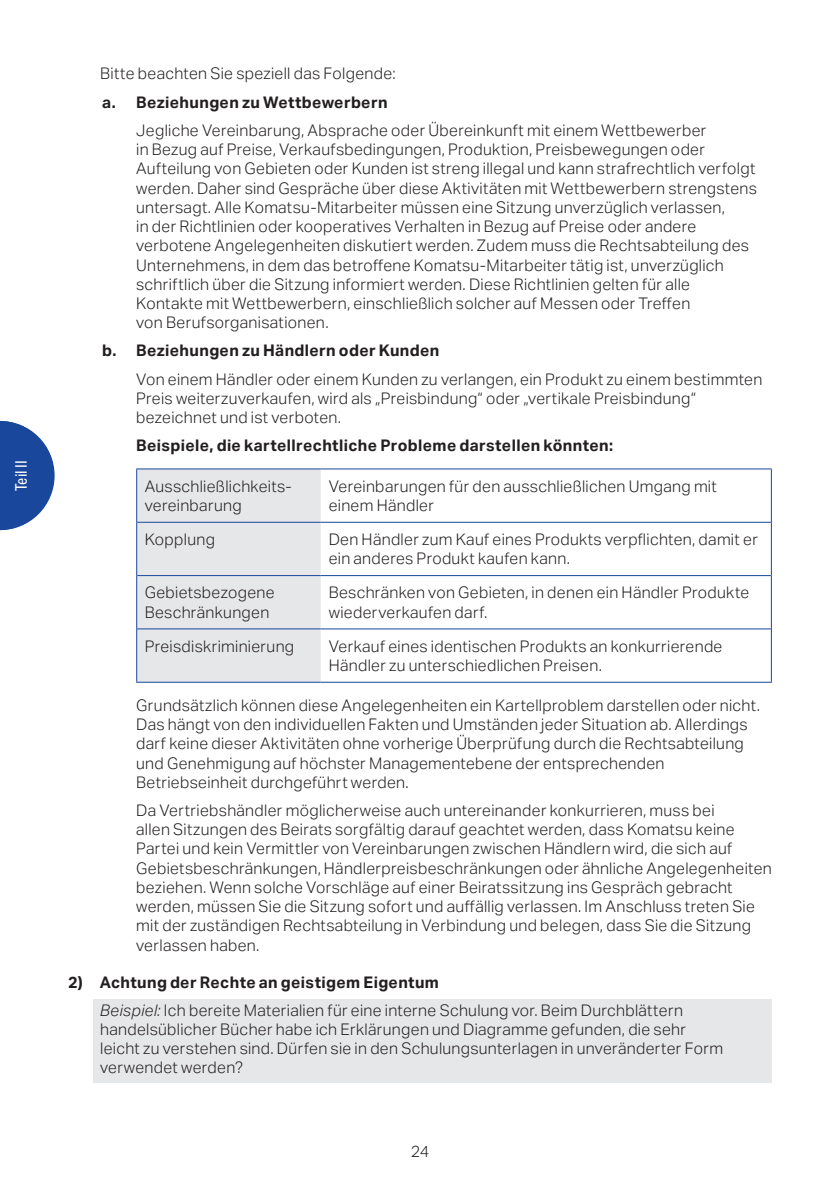
<style>
.page{position:relative;width:840px;height:1191px;background:#fff}
.page>*{position:absolute;margin:0;border:0;box-sizing:border-box;transform-origin:0 0}
.t1{font:300 16px/19.2px "Aktiv Grotesk";letter-spacing:.02em;color:#231f20}
.t2{font:700 16px "Aktiv Grotesk";letter-spacing:.025em;color:#231f20}
.t3{font:16px "Aktiv Grotesk Cd";letter-spacing:.01em;color:#fff}
.s1{font-weight:700}
.s2{font-style:italic}
</style>
<div class="page">
<div style="left:94px;top:998px;width:677px;height:84px;background:#e6e7e9"></div>
<div style="left:137px;top:469px;width:183px;height:212px;background:#e6e7e9"></div>
<hr style="left:136px;top:468px;width:184px;height:1px;background:#18479c">
<hr style="left:136px;top:469px;width:1px;height:53px;background:#18479c">
<hr style="left:320px;top:468px;width:451px;height:1px;background:#18479c">
<hr style="left:770px;top:469px;width:1px;height:53px;background:#18479c">
<hr style="left:136px;top:522px;width:1px;height:53px;background:#18479c">
<hr style="left:770px;top:522px;width:1px;height:53px;background:#18479c">
<hr style="left:136px;top:575px;width:1px;height:54px;background:#18479c">
<hr style="left:770px;top:575px;width:1px;height:54px;background:#18479c">
<hr style="left:136px;top:629px;width:1px;height:52px;background:#18479c">
<hr style="left:770px;top:629px;width:1px;height:52px;background:#18479c">
<hr style="left:136px;top:681px;width:184px;height:1px;background:#18479c">
<hr style="left:320px;top:681px;width:451px;height:1px;background:#18479c">
<hr style="left:137px;top:522px;width:183px;height:1px;background:#18479c">
<hr style="left:320px;top:522px;width:450px;height:1px;background:#18479c">
<hr style="left:137px;top:575px;width:183px;height:1px;background:#18479c">
<hr style="left:320px;top:575px;width:450px;height:1px;background:#18479c">
<hr style="left:137px;top:628px;width:183px;height:1px;background:#18479c">
<hr style="left:320px;top:628px;width:450px;height:1px;background:#18479c">
<svg style="left:0;top:421px;width:55px;height:109px"></svg>
<p class="t3" style="left:12px;top:491px;width:33px;rotate:-90deg">Teil II</p>
<p class="t1" style="left:100px;top:64px;width:297px">Bitte beachten Sie speziell das Folgende:</p>
<p class="t2" style="left:102px;top:93px;width:287px">a. Beziehungen zu Wettbewerbern</p>
<p class="t1" style="left:136px;top:121px;width:622px">Jegliche Vereinbarung, Absprache oder Übereinkunft mit einem Wettbewerber<br>in Bezug auf Preise, Verkaufsbedingungen, Produktion, Preisbewegungen oder Aufteilung von Gebieten oder Kunden ist streng illegal und kann strafrechtlich verfolgt werden. Daher sind Gespräche über diese Aktivitäten mit Wettbewerbern strengstens untersagt. Alle Komatsu-Mitarbeiter müssen eine Sitzung unverzüglich verlassen,<br>in der Richtlinien oder kooperatives Verhalten in Bezug auf Preise oder andere verbotene Angelegenheiten diskutiert werden. Zudem muss die Rechtsabteilung des Unternehmens, in dem das betroffene Komatsu-Mitarbeiter tätig ist, unverzüglich schriftlich über die Sitzung informiert werden. Diese Richtlinien gelten für alle Kontakte mit Wettbewerbern, einschließlich solcher auf Messen oder Treffen<br>von Berufsorganisationen.</p>
<p class="t2" style="left:102px;top:341px;width:338px">b. Beziehungen zu Händlern oder Kunden</p>
<p class="t1" style="left:136px;top:369px;width:627px">Von einem Händler oder einem Kunden zu verlangen, ein Produkt zu einem bestimmten<br>Preis weiterzuverkaufen, wird als „Preisbindung“ oder „vertikale Preisbindung“ bezeichnet und ist verboten.</p>
<p class="t2" style="left:136px;top:436px;width:478px">Beispiele, die kartellrechtliche Probleme darstellen könnten:</p>
<p class="t1" style="left:145px;top:476px;width:148px">Ausschließlichkeits&shy;vereinbarung</p>
<p class="t1" style="left:328px;top:476px;width:389px">Vereinbarungen für den ausschließlichen Umgang mit einem Händler</p>
<p class="t1" style="left:145px;top:530px;width:72px">Kopplung</p>
<p class="t1" style="left:328px;top:530px;width:430px">Den Händler zum Kauf eines Produkts verpflichten, damit er ein anderes Produkt kaufen kann.</p>
<p class="t1" style="left:145px;top:583px;width:131px">Gebietsbezogene<br>Beschränkungen</p>
<p class="t1" style="left:328px;top:583px;width:422px">Beschränken von Gebieten, in denen ein Händler Produkte wiederverkaufen darf.</p>
<p class="t1" style="left:145px;top:636px;width:151px">Preisdiskriminierung</p>
<p class="t1" style="left:328px;top:636px;width:395px">Verkauf eines identischen Produkts an konkurrierende<br>Händler zu unterschiedlichen Preisen.</p>
<p class="t1" style="left:136px;top:696px;width:624px">Grundsätzlich können diese Angelegenheiten ein Kartellproblem darstellen oder nicht.<br>Das hängt von den individuellen Fakten und Umständen jeder Situation ab. Allerdings darf keine dieser Aktivitäten ohne vorherige Überprüfung durch die Rechtsabteilung und Genehmigung auf höchster Managementebene der entsprechenden Betriebseinheit durchgeführt werden.</p>
<p class="t1" style="left:136px;top:801px;width:636px">Da Vertriebshändler möglicherweise auch untereinander konkurrieren, muss bei<br>allen Sitzungen des Beirats sorgfältig darauf geachtet werden, dass Komatsu keine Partei und kein Vermittler von Vereinbarungen zwischen Händlern wird, die sich auf Gebietsbeschränkungen, Händlerpreisbeschränkungen oder ähnliche Angelegenheiten beziehen. Wenn solche Vorschläge auf einer Beiratssitzung ins Gespräch gebracht werden, müssen Sie die Sitzung sofort und auffällig verlassen. Im Anschluss treten Sie mit der zuständigen Rechtsabteilung in Verbindung und belegen, dass Sie die Sitzung verlassen haben.</p>
<p class="t1" style="left:100px;top:968px;width:584px;line-height:28px;text-indent:-32px"><span class="s1">2) Achtung der Rechte an geistigem Eigentum<br></span><span class="s2">Beispiel:</span> Ich bereite Materialien für eine interne Schulung vor. Beim Durchblättern</p>
<p class="t1" style="left:100px;top:1019px;width:624px">handelsüblicher Bücher habe ich Erklärungen und Diagramme gefunden, die sehr leicht zu verstehen sind. Dürfen sie in den Schulungsunterlagen in unveränderter Form verwendet werden?</p>
<p class="t1" style="left:410px;top:1142px;width:20px">24</p>
</div>
